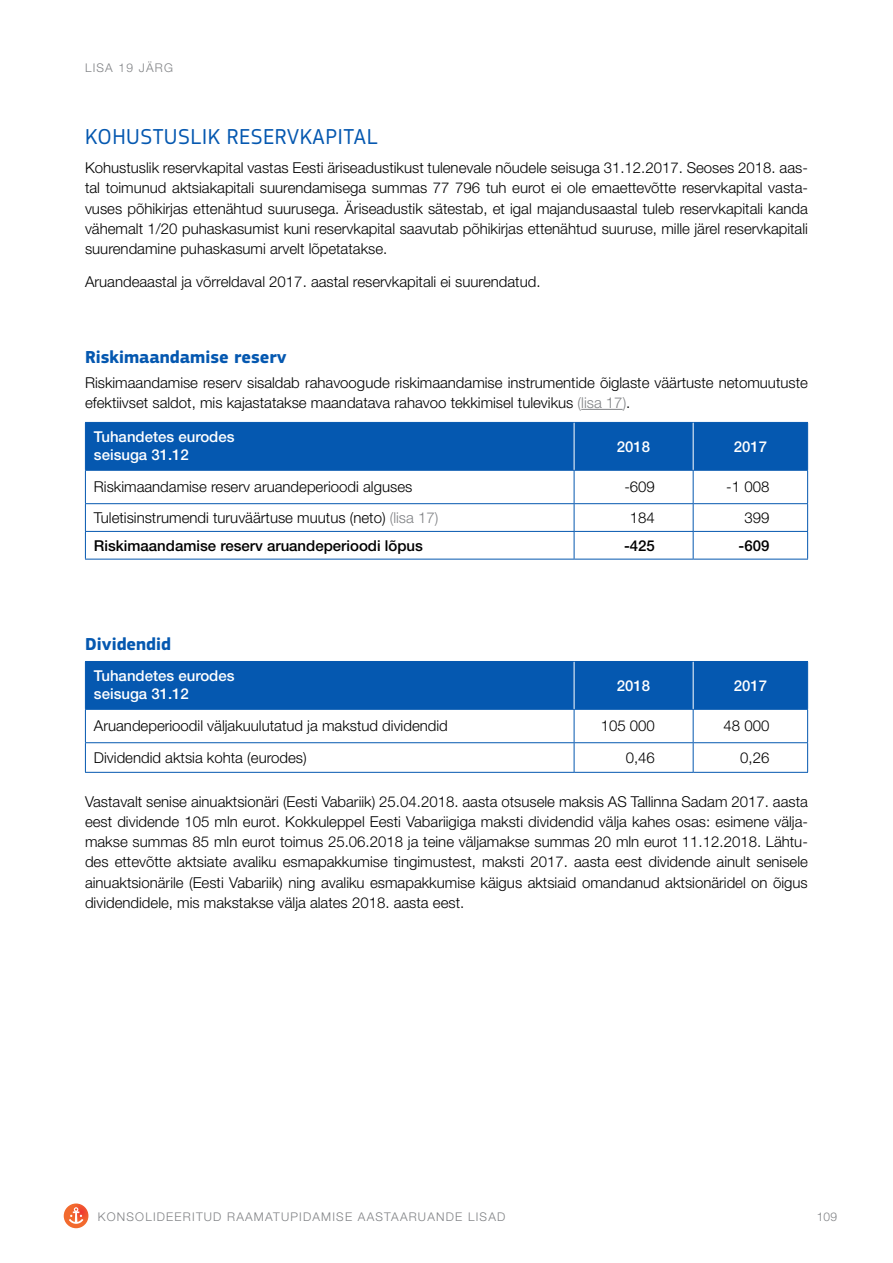
<style>
.page{position:relative;width:893px;height:1263px;background:#fff}
.page>*{position:absolute;margin:0;border:0;box-sizing:border-box;transform-origin:0 0}
.t1{font:22.5px "PF Square Sans Pro";letter-spacing:.02em;color:#0558b0}
.t2{font:700 18px "PF Square Sans Pro";color:#0558b0}
.t3{font:300 15px/20.2px "Helvetica Neue LT Std";color:#000;text-align:justify}
.t4{font:500 15px/18px "Helvetica Neue LT Std";color:#fff}
.t5{font:500 15px "Helvetica Neue LT Std";color:#000}
.t6{font:300 15px "Helvetica Neue LT Pro";color:#000}
.t7{font:500 15px "Helvetica Neue LT Pro";color:#000}
.t8{font:300 12px "Helvetica Neue LT Std";letter-spacing:.1em;color:#808285}
.s1{color:#808285}
</style>
<div class="page">
<svg style="left:64px;top:1203px;width:24px;height:25px"></svg>
<svg style="left:69px;top:1207px;width:14px;height:17px"></svg>
<hr style="left:581px;top:409px;width:42px;height:1px;background:#808285">
<div style="left:86px;top:423px;width:721px;height:47px;background:#0558b0"></div>
<hr style="left:85px;top:470px;width:489px;height:1px;background:#0558b0">
<hr style="left:574px;top:470px;width:119px;height:1px;background:#0558b0">
<hr style="left:693px;top:470px;width:115px;height:1px;background:#0558b0">
<hr style="left:85px;top:503px;width:489px;height:1px;background:#0558b0">
<hr style="left:574px;top:503px;width:119px;height:1px;background:#0558b0">
<hr style="left:693px;top:503px;width:115px;height:1px;background:#0558b0">
<hr style="left:85px;top:531px;width:489px;height:1px;background:#0558b0">
<hr style="left:574px;top:531px;width:119px;height:1px;background:#0558b0">
<hr style="left:693px;top:531px;width:115px;height:1px;background:#0558b0">
<hr style="left:85px;top:559px;width:489px;height:1px;background:#0558b0">
<hr style="left:574px;top:559px;width:119px;height:1px;background:#0558b0">
<hr style="left:693px;top:559px;width:115px;height:1px;background:#0558b0">
<hr style="left:85px;top:422px;width:489px;height:1px;background:#0558b0">
<hr style="left:85px;top:423px;width:1px;height:47px;background:#0558b0">
<hr style="left:574px;top:422px;width:119px;height:1px;background:#0558b0">
<hr style="left:693px;top:422px;width:115px;height:1px;background:#0558b0">
<hr style="left:85px;top:471px;width:1px;height:32px;background:#0558b0">
<hr style="left:574px;top:471px;width:1px;height:32px;background:#0558b0">
<hr style="left:693px;top:471px;width:1px;height:32px;background:#0558b0">
<hr style="left:807px;top:471px;width:1px;height:32px;background:#0558b0">
<svg style="left:85px;top:504px;width:1px;height:55px"></svg>
<svg style="left:574px;top:504px;width:1px;height:55px"></svg>
<svg style="left:693px;top:504px;width:1px;height:55px"></svg>
<svg style="left:807px;top:504px;width:1px;height:55px"></svg>
<hr style="left:807px;top:423px;width:1px;height:47px;background:#0558b0">
<hr style="left:574px;top:423px;width:1px;height:47px;background:#fff">
<hr style="left:693px;top:423px;width:1px;height:47px;background:#fff">
<div style="left:86px;top:662px;width:721px;height:47px;background:#0558b0"></div>
<hr style="left:85px;top:709px;width:489px;height:1px;background:#0558b0">
<hr style="left:574px;top:709px;width:119px;height:1px;background:#0558b0">
<hr style="left:693px;top:709px;width:115px;height:1px;background:#0558b0">
<hr style="left:85px;top:742px;width:489px;height:1px;background:#0558b0">
<hr style="left:574px;top:742px;width:119px;height:1px;background:#0558b0">
<hr style="left:693px;top:742px;width:115px;height:1px;background:#0558b0">
<hr style="left:85px;top:772px;width:489px;height:1px;background:#0558b0">
<hr style="left:574px;top:772px;width:119px;height:1px;background:#0558b0">
<hr style="left:693px;top:772px;width:115px;height:1px;background:#0558b0">
<hr style="left:85px;top:661px;width:489px;height:1px;background:#0558b0">
<hr style="left:85px;top:662px;width:1px;height:47px;background:#0558b0">
<hr style="left:574px;top:661px;width:119px;height:1px;background:#0558b0">
<hr style="left:693px;top:661px;width:115px;height:1px;background:#0558b0">
<hr style="left:85px;top:710px;width:1px;height:32px;background:#0558b0">
<hr style="left:574px;top:710px;width:1px;height:32px;background:#0558b0">
<hr style="left:693px;top:710px;width:1px;height:32px;background:#0558b0">
<hr style="left:807px;top:710px;width:1px;height:32px;background:#0558b0">
<svg style="left:85px;top:743px;width:1px;height:29px"></svg>
<svg style="left:574px;top:743px;width:1px;height:29px"></svg>
<svg style="left:693px;top:743px;width:1px;height:29px"></svg>
<svg style="left:807px;top:743px;width:1px;height:29px"></svg>
<hr style="left:807px;top:662px;width:1px;height:47px;background:#0558b0">
<hr style="left:574px;top:662px;width:1px;height:47px;background:#fff">
<hr style="left:693px;top:662px;width:1px;height:47px;background:#fff">
<p class="t8" style="left:85px;top:61px;width:8px">Lisa</p>
<p class="t8" style="left:119px;top:61px;width:30px">19 jär</p>
<p class="t8" style="left:164px;top:61px;width:10px">g</p>
<h1 class="t1" style="left:85px;top:124px;width:294px">KOHUSTUSLIK RESERVKAPITAL</h1>
<p class="t3" style="left:85px;top:157px;width:724px">Kohustuslik reservkapital vastas Eesti äriseadustikust tulenevale nõudele seisuga 31.12.2017. Seoses 2018. aas&shy;tal toimunud aktsiakapitali suurendamisega summas 77 796 tuh eurot ei ole emaettevõtte reservkapital vasta&shy;vuses põhikirjas ettenähtud suurusega. Äriseadustik sätestab, et igal majandusaastal tuleb reservkapitali kanda vähemalt 1/20 puhaskasumist kuni reservkapital saavutab põhikirjas ettenähtud suuruse, mille järel reservkapitali suurendamine puhaskasumi arvelt lõpetatakse.</p>
<p class="t3" style="left:85px;top:271px;width:457px">Aruandeaastal ja võrreldaval 2017. aastal reservkapitali ei suurendatud.</p>
<p class="t2" style="left:85px;top:346px;width:203px">Riskimaandamise reserv</p>
<p class="t3" style="left:85px;top:372px;width:724px">Riskimaandamise reserv sisaldab rahavoogude riskimaandamise instrumentide õiglaste väärtuste netomuutuste efektiivset saldot, mis kajastatakse maandatava rahavoo tekkimisel tulevikus <span class="s1">(lisa 17)</span>.</p>
<p class="t4" style="left:94px;top:427px;width:142px">tuhandetes eurodes seisuga 31.12</p>
<p class="t4" style="left:617px;top:437px;width:35px">2018</p>
<p class="t4" style="left:734px;top:437px;width:35px">2017</p>
<p class="t3" style="left:94px;top:476px;width:320px">Riskimaandamise reserv aruandeperioodi alguses</p>
<p class="t6" style="left:624px;top:478px;width:32px">-609</p>
<p class="t3" style="left:726px;top:476px;width:45px">-1 008</p>
<p class="t3" style="left:94px;top:507px;width:346px">Tuletisinstrumendi turuväärtuse muutus (neto) <span class="s1">(lisa 17)</span></p>
<p class="t6" style="left:630px;top:508px;width:27px">184</p>
<p class="t3" style="left:744px;top:507px;width:27px">399</p>
<p class="t5" style="left:94px;top:536px;width:331px">Riskimaandamise reserv aruandeperioodi lõpus</p>
<p class="t7" style="left:624px;top:536px;width:32px">-425</p>
<p class="t5" style="left:738px;top:536px;width:32px">-609</p>
<p class="t2" style="left:85px;top:633px;width:88px">Dividendid</p>
<p class="t4" style="left:94px;top:666px;width:142px">tuhandetes eurodes seisuga 31.12</p>
<p class="t4" style="left:617px;top:676px;width:35px">2018</p>
<p class="t4" style="left:734px;top:676px;width:35px">2017</p>
<p class="t3" style="left:94px;top:716px;width:355px">Aruandeperioodil väljakuulutatud ja makstud dividendid</p>
<p class="t6" style="left:601px;top:717px;width:56px">105 000</p>
<p class="t3" style="left:723px;top:716px;width:47px">48 000</p>
<p class="t3" style="left:94px;top:747px;width:214px">Dividendid aktsia kohta (eurodes)</p>
<p class="t6" style="left:626px;top:748px;width:31px">0,46</p>
<p class="t3" style="left:740px;top:747px;width:31px">0,26</p>
<p class="t3" style="left:85px;top:791px;width:724px">Vastavalt senise ainuaktsionäri (Eesti Vabariik) 25.04.2018. aasta otsusele maksis AS Tallinna Sadam 2017. aasta eest dividende 105 mln eurot. Kokkuleppel Eesti Vabariigiga maksti dividendid välja kahes osas: esimene välja&shy;makse summas 85 mln eurot toimus 25.06.2018 ja teine väljamakse summas 20 mln eurot 11.12.2018. Lähtu&shy;des ettevõtte aktsiate avaliku esmapakkumise tingimustest, maksti 2017. aasta eest dividende ainult senisele ainuaktsionärile (Eesti Vabariik) ning avaliku esmapakkumise käigus aktsiaid omandanud aktsionäridel on õigus dividendidele, mis makstakse välja alates 2018. aasta eest.</p>
<p class="t8" style="left:98px;top:1209px;width:409px">KONSOLIDEERITUD RAAMATUPIDAMISE AASTAARUANDE LISAD</p>
<p class="t8" style="left:817px;top:1209px;width:22px">109</p>
</div>
